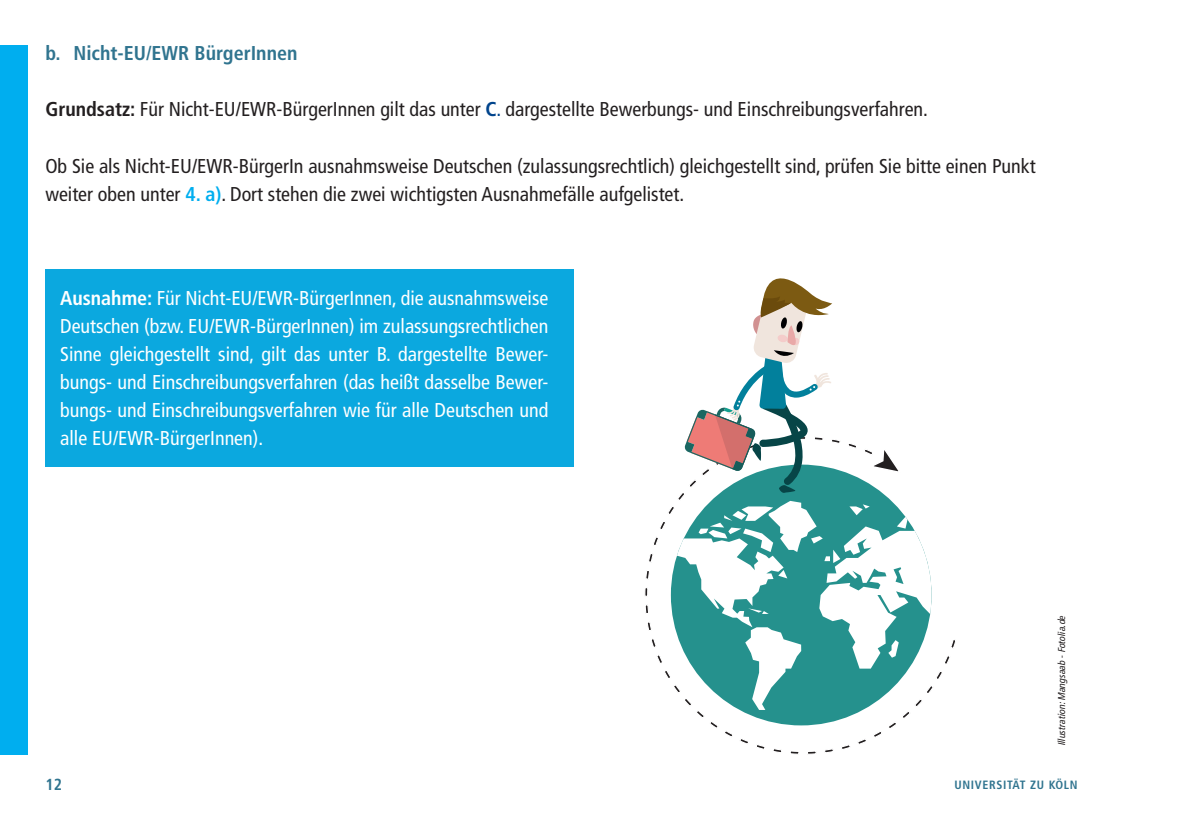
<style>
.page{position:relative;width:1191px;height:840px;background:#fff}
.page>*{position:absolute;margin:0;border:0;box-sizing:border-box;transform-origin:0 0}
.t1{font:condensed 20px/28px "Frutiger LT Com";color:#fff;text-align:justify}
.t2{font:condensed 20px/28px "Frutiger LT Com";color:#231f20}
.t3{font:700 condensed 20px "Frutiger LT Com";color:#30748f}
.t4{font:700 condensed 16px "Frutiger LT Com";color:#30748f}
.t5{font:700 condensed 12px "Frutiger LT Com";letter-spacing:.055em;color:#30748f}
.t6{font:italic condensed 10px "Frutiger LT Com";color:#231f20}
.s1{font-weight:700}
.s2{font-weight:700;color:#01448c}
.s3{color:#01448c}
.s4{font-weight:700;color:#00aeef}
</style>
<div class="page">
<div style="left:45px;top:269px;width:529px;height:197px;background:#0ba8df"></div>
<div style="left:0;top:45px;width:27px;height:709px;background:#00aeef"></div>
<svg style="left:645px;top:439px;width:310px;height:316px"></svg>
<svg style="left:866px;top:443px;width:36px;height:31px"></svg>
<div style="left:671px;top:464px;width:260px;height:261px;background:#25918d;border-radius:50%"></div>
<svg style="left:677px;top:500px;width:254px;height:209px"></svg>
<svg style="left:684px;top:278px;width:148px;height:214px"></svg>
<p class="t3" style="left:45px;top:41px;width:253px">b. Nicht-EU/EWR BürgerInnen</p>
<p class="t2" style="left:45px;top:95px;width:884px"><span class="s1">Grundsatz:</span> Für Nicht-EU/EWR-BürgerInnen gilt das unter <span class="s2">C</span><span class="s3">.</span> dargestellte Bewerbungs- und Einschreibungsverfahren.</p>
<p class="t2" style="left:45px;top:151px;width:991px">Ob Sie als Nicht-EU/EWR-BürgerIn ausnahmsweise Deutschen (zulassungsrechtlich) gleichgestellt sind, prüfen Sie bitte einen Punkt weiter oben unter <span class="s4">4. a)</span>. Dort stehen die zwei wichtigsten Ausnahmefälle aufgelistet.</p>
<p class="t1" style="left:60px;top:284px;width:490px"><span class="s1">Ausnahme:</span> Für Nicht-EU/EWR-BürgerInnen, die ausnahmsweise Deutschen (bzw. EU/EWR-BürgerInnen) im zulassungsrechtlichen Sinne gleichgestellt sind, gilt das unter B. dargestellte Bewer&shy;bungs- und Einschreibungsverfahren (das heißt dasselbe Bewer&shy;bungs- und Einschreibungsverfahren wie für alle Deutschen und alle EU/EWR-BürgerInnen).</p>
<p class="t6" style="left:1055px;top:744px;width:131px;rotate:-90deg">Illustration: Mangsaab - Fotolia.de</p>
<p class="t4" style="left:45px;top:773px;width:18px">12</p>
<p class="t5" style="left:954px;top:777px;width:125px">UNIVERSITÄT ZU KÖLN</p>
</div>
